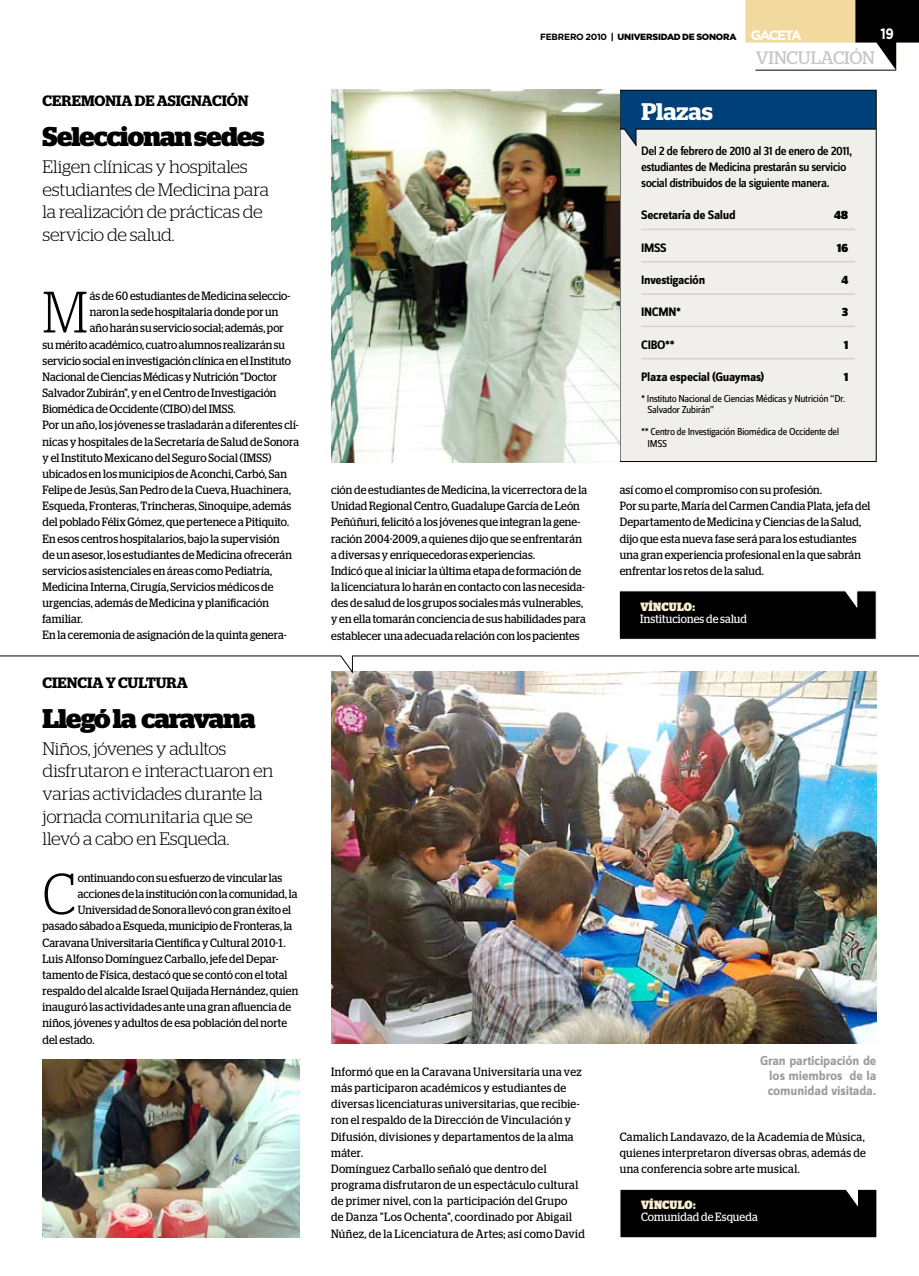
<style>
.page{position:relative;width:919px;height:1276px;background:#fff}
.page>*{position:absolute;margin:0;border:0;box-sizing:border-box;transform-origin:0 0}
.t1{font:300 58.2px "Stag";color:#000;scale:.9 1}
.t2{font:700 27px "Stag";letter-spacing:-.03em;color:#000}
.t3{font:600 24px "Stag";color:#fff}
.t4{font:300 18px/22.5px "Stag";letter-spacing:-.015em;color:#000}
.t5{font:18px "Stag";letter-spacing:-.01em;color:#c5c6c8}
.t6{font:600 15px "Stag";letter-spacing:.015em;color:#000}
.t7{font:700 15px "Gotham";color:#fff;scale:.85 1}
.t8{font:700 13.5px/15px "Zine Sans Dis";letter-spacing:-.01em;color:#9c9d9f;text-align:justify}
.t9{font:700 13.5px "Gotham";letter-spacing:-.115em;color:#fff}
.t10{font:500 12.75px/16.2px "Zine Sans Dis";letter-spacing:-.045em;color:#000}
.t11{font:700 12.75px "Zine Sans Dis";letter-spacing:-.025em;color:#000}
.t12{font:900 12.75px "Zine Sans Dis";color:#000}
.t13{font:12px/16.2px "Stag";letter-spacing:.01em;color:#000;scale:.9 1}
.t14{font:12px/16.2px "Stag";letter-spacing:.03em;color:#000;scale:.9 1}
.t15{font:12px "Stag";letter-spacing:.01em;color:#fff;scale:.9 1}
.t16{font:900 12px "Stag";letter-spacing:.02em;color:#f9edd0;scale:.9 1}
.t17{font:10.5px/11.2px "Zine Sans Dis";letter-spacing:-.045em;color:#000}
.t18{font:700 9px "Gotham";letter-spacing:-.03em;color:#000}
.t19{font:900 9px "Gotham";color:#000}
.s1{font-weight:900}
</style>
<div class="page">
<svg style="left:745px;top:0;width:173px;height:70px"></svg>
<div style="left:620px;top:1189px;width:257px;height:49px;background:#000"></div>
<svg style="left:619px;top:590px;width:257px;height:50px;background:#0f0f0f"></svg>
<hr style="left:755px;top:70px;width:141px;height:1px;background:#000">
<img style="left:331px;top:673px;width:545px;height:370px">
<div style="left:620px;top:90px;width:256px;height:371px;background:#f1efeb"></div>
<div style="left:620px;top:90px;width:255px;height:39px;background:#004078"></div>
<hr style="left:641px;top:129px;width:234px;height:1px;background:#000">
<div style="left:619px;top:90px;width:257px;height:372px;border:1px solid #000"></div>
<hr style="left:641px;top:229px;width:213px;height:1px;background:#d5d3c7">
<hr style="left:641px;top:261px;width:213px;height:1px;background:#d5d3c7">
<hr style="left:641px;top:293px;width:213px;height:2px;background:#d5d3c7">
<hr style="left:641px;top:326px;width:213px;height:1px;background:#d5d3c7">
<hr style="left:641px;top:358px;width:213px;height:1px;background:#d5d3c7">
<svg style="left:619px;top:129px;width:23px;height:18px"></svg>
<svg style="left:0;top:655px;width:918px;height:18px"></svg>
<img style="left:332px;top:89px;width:287px;height:373px">
<img style="left:43px;top:1059px;width:256px;height:178px">
<p class="t6" style="left:43px;top:92px;width:50px">CEREMONIA</p>
<p class="t6" style="left:135px;top:92px;width:33px">DE ASIGNACIÓN</p>
<h2 class="t2" style="left:43px;top:121px;width:224px">Seleccionan sedes</h2>
<h3 class="t4" style="left:43px;top:155px;width:228px">Eligen clínicas y hospitales estudiantes de Medicina para la realización de prácticas de servicio de salud.</h3>
<h1 class="t1" style="left:43px;top:279px;width:49px">M</h1>
<p class="t13" style="left:90px;top:288px;width:224px">ás de 60 estudiantes de Medicina seleccio-</p>
<p class="t13" style="left:90px;top:304px;width:211px">naron la sede hospitalaria donde por un</p>
<p class="t13" style="left:90px;top:320px;width:217px">año harán su servicio social; además, por</p>
<p class="t13" style="left:43px;top:336px;width:271px">su mérito académico, cuatro alumnos realizarán su</p>
<p class="t13" style="left:43px;top:352px;width:277px">servicio social en investigación clínica en el Instituto</p>
<p class="t13" style="left:43px;top:368px;width:262px">Nacional de Ciencias Médicas y Nutrición "Doctor</p>
<p class="t13" style="left:43px;top:385px;width:261px">Salvador Zubirán", y en el Centro de Investigación</p>
<p class="t13" style="left:43px;top:401px;width:216px">Biomédica de Occidente (CIBO) del IMSS.</p>
<p class="t13" style="left:43px;top:417px;width:286px">Por un año, los jóvenes se trasladarán a diferentes clí-</p>
<p class="t13" style="left:43px;top:433px;width:286px">nicas y hospitales de la Secretaría de Salud de Sonora</p>
<p class="t13" style="left:43px;top:449px;width:256px">y el Instituto Mexicano del Seguro Social (IMSS)</p>
<p class="t13" style="left:43px;top:465px;width:273px">ubicados en los municipios de Aconchi, Carbó, San</p>
<p class="t13" style="left:43px;top:481px;width:277px">Felipe de Jesús, San Pedro de la Cueva, Huachinera,</p>
<p class="t13" style="left:43px;top:498px;width:278px">Esqueda, Fronteras, Trincheras, Sinoquipe, además</p>
<p class="t13" style="left:43px;top:514px;width:275px">del poblado Félix Gómez, que pertenece a Pitiquito.</p>
<p class="t13" style="left:43px;top:530px;width:265px">En esos centros hospitalarios, bajo la supervisión</p>
<p class="t13" style="left:43px;top:546px;width:279px">de un asesor, los estudiantes de Medicina ofrecerán</p>
<p class="t13" style="left:43px;top:562px;width:256px">servicios asistenciales en áreas como Pediatría,</p>
<p class="t13" style="left:43px;top:578px;width:258px">Medicina Interna, Cirugía, Servicios médicos de</p>
<p class="t13" style="left:43px;top:595px;width:253px">urgencias, además de Medicina y planificación</p>
<p class="t13" style="left:43px;top:611px;width:46px">familiar.</p>
<p class="t13" style="left:43px;top:627px;width:272px">En la ceremonia de asignación de la quinta genera-</p>
<p class="t6" style="left:43px;top:674px;width:35px">CIENCIA</p>
<p class="t6" style="left:106px;top:674px;width:24px">YCULTU</p>
<p class="t6" style="left:167px;top:674px;width:23px">RA</p>
<h2 class="t2" style="left:43px;top:703px;width:214px">Llegó la caravana</h2>
<h3 class="t4" style="left:43px;top:737px;width:232px">Niños, jóvenes y adultos disfrutaron e interactuaron en varias actividades durante la jornada comunitaria que se llevó a cabo en Esqueda.</h3>
<h1 class="t1" style="left:43px;top:861px;width:38px">C</h1>
<p class="t13" style="left:78px;top:869px;width:228px">ontinuando con su esfuerzo de vincular las</p>
<p class="t13" style="left:78px;top:885px;width:245px">acciones de la institución con la comunidad, la</p>
<p class="t13" style="left:78px;top:902px;width:238px">Universidad de Sonora llevó con gran éxito el</p>
<p class="t13" style="left:43px;top:918px;width:279px">pasado sábado a Esqueda, municipio de Fronteras, la</p>
<p class="t13" style="left:43px;top:934px;width:272px">Caravana Universitaria Científica y Cultural 2010-1.</p>
<p class="t13" style="left:43px;top:950px;width:264px">Luis Alfonso Domínguez Carballo, jefe del Depar-</p>
<p class="t13" style="left:43px;top:966px;width:274px">tamento de Física, destacó que se contó con el total</p>
<p class="t13" style="left:43px;top:982px;width:285px">respaldo del alcalde Israel Quijada Hernández, quien</p>
<p class="t13" style="left:43px;top:999px;width:278px">inauguró las actividades ante una gran afluencia de</p>
<p class="t13" style="left:43px;top:1015px;width:273px">niños, jóvenes y adultos de esa población del norte</p>
<p class="t13" style="left:43px;top:1031px;width:59px">del estado.</p>
<p class="t18" style="left:540px;top:31px;width:85px">FEBRERO 2010 <span class="s1">| UNIVER</span></p>
<p class="t19" style="left:652px;top:30px;width:13px">SIDAD</p>
<p class="t19" style="left:682px;top:30px;width:28px">DE SONORA</p>
<p class="t9" style="left:750px;top:27px;width:52px">GACETA</p>
<p class="t7" style="left:880px;top:25px;width:17px">19</p>
<h3 class="t3" style="left:641px;top:98px;width:73px">Plazas</h3>
<h3 class="t5" style="left:755px;top:47px;width:43px">Vinculaci</h3>
<h3 class="t5" style="left:849px;top:47px;width:27px">ón</h3>
<p class="t10" style="left:641px;top:143px;width:212px">Del 2 de febrero de 2010 al 31 de enero de 2011, estudiantes de Medicina prestarán su servicio social distribuidos de la siguiente manera.</p>
<p class="t11" style="left:641px;top:209px;width:96px">Secretaría de Salud</p>
<p class="t12" style="left:834px;top:208px;width:16px">48</p>
<p class="t11" style="left:641px;top:241px;width:27px">IMSS</p>
<p class="t12" style="left:836px;top:240px;width:13px">16</p>
<p class="t11" style="left:641px;top:273px;width:65px">Investigación</p>
<p class="t12" style="left:841px;top:273px;width:8px">4</p>
<p class="t11" style="left:641px;top:306px;width:41px">INCMN*</p>
<p class="t12" style="left:841px;top:305px;width:8px">3</p>
<p class="t11" style="left:641px;top:338px;width:35px">CIBO**</p>
<p class="t12" style="left:843px;top:337px;width:6px">1</p>
<p class="t11" style="left:641px;top:370px;width:124px">Plaza especial (Guaymas)</p>
<p class="t12" style="left:843px;top:370px;width:6px">1</p>
<p class="t17" style="left:647px;top:393px;width:199px;text-indent:-6px">* I nstituto Nacional de Ciencias Médicas y Nutrición “Dr.<br>Salvador Zubirán”</p>
<p class="t17" style="left:647px;top:427px;width:193px;text-indent:-6px">** Centro de I nvestigación Biomédica de Occidente del<br>IMSS</p>
<p class="t13" style="left:331px;top:482px;width:286px">ción de estudiantes de Medicina, la vicerrectora de la Unidad Regional Centro, Guadalupe García de León Peñúñuri, felicitó a los jóvenes que integran la gene&shy;ración 2004-2009, a quienes dijo que se enfrentarán a diversas y enriquecedoras experiencias.<br>Indicó que al iniciar la última etapa de formación de la licenciatura lo harán en contacto con las necesida&shy;des de salud de los grupos sociales más vulnerables, y en ella tomarán conciencia de sus habilidades para establecer una adecuada relación con los pacientes</p>
<p class="t13" style="left:619px;top:481px;width:280px">así como el compromiso con su profesión.<br>Por su parte, María del Carmen Candia Plata, jefa del Departamento de Medicina y Ciencias de la Salud, dijo que esta nueva fase será para los estudiantes una gran experiencia profesional en la que sabrán enfrentar los retos de la salud.</p>
<p class="t16" style="left:640px;top:599px;width:62px">VÍNCULO:</p>
<p class="t15" style="left:640px;top:612px;width:120px">Instituciones de salud</p>
<p class="t14" style="left:331px;top:1063px;width:283px">Informó que en la Caravana Universitaria una vez más participaron académicos y estudiantes de diversas licenciaturas universitarias, que recibie&shy;ron el respaldo de la Dirección de Vinculación y Difusión, divisiones y departamentos de la alma máter.<br>Domínguez Carballo señaló que dentro del programa disfrutaron de un espectáculo cultural de primer nivel, con la participación del Grupo<br>de Danza "Los Ochenta", coordinado por Abigail Núñez, de la Licenciatura de Artes; así como David</p>
<p class="t8" style="left:767px;top:1054px;width:110px;text-indent:-8px">Gran participación de los miembros de la comunidad visitada.</p>
<p class="t13" style="left:619px;top:1128px;width:275px;text-align:justify">Camalich Landavazo, de la Academia de Música, quienes interpretaron diversas obras, además de una conferencia sobre arte musical.</p>
<p class="t16" style="left:641px;top:1198px;width:62px">VÍNCULO:</p>
<p class="t15" style="left:641px;top:1210px;width:131px">Comunidad de Esqueda</p>
</div>
